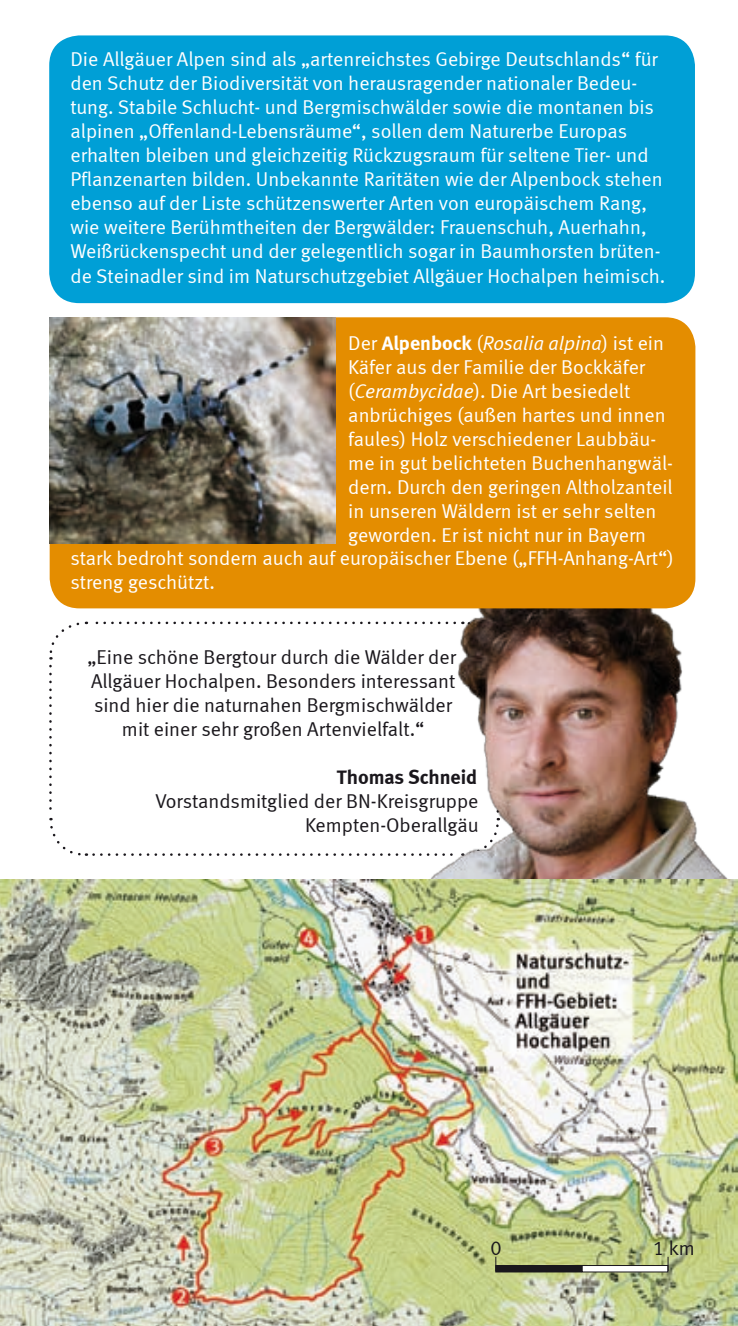
<style>
.page{position:relative;width:738px;height:1326px;background:#fff}
.page>*{position:absolute;margin:0;border:0;box-sizing:border-box;transform-origin:0 0}
.t1{font:20px/24px "Meta Normal LF";color:#fff}
.t2{font:20px/24px "Meta Normal LF";color:#1a171c;text-align:center}
.t3{font:italic 20px "Meta Normal LF";color:#fff}
.t4{font:20px "Meta Bold LF";color:#1a171c}
.s1{font-style:normal}
.s2{font-family:"Meta Bold LF";font-style:normal}
.s3{font-style:italic}
</style>
<div class="page">
<svg style="left:49px;top:666px;width:38px;height:190px"></svg>
<svg style="left:93px;top:853px;width:290px;height:3px"></svg>
<svg style="left:49px;top:621px;width:330px;height:38px"></svg>
<div style="left:49px;top:35px;width:645px;height:268px;background:#009fd6;border-radius:30px"></div>
<img style="left:383px;top:598px;width:345px;height:281px">
<div style="left:50px;top:317px;width:644px;height:291px;background:#e48d00;border-radius:30px"></div>
<img style="left:50px;top:317px;width:285px;height:226px">
<img style="left:0;top:879px;width:737px;height:446px">
<div style="left:495px;top:1264px;width:86px;height:8px;background:#1a171c;border:1px solid #1a171c"></div>
<div style="left:581px;top:1264px;width:86px;height:8px;background:#fff;border:1px solid #1a171c"></div>
<svg style="left:495px;top:1256px;width:1px;height:14px"></svg>
<svg style="left:667px;top:1256px;width:1px;height:14px"></svg>
<p class="t1" style="left:70px;top:47px;width:596px">Die Allgäuer Alpen sind als „artenreichstes Gebirge Deutschlands“ für den Schutz der Biodiversität von herausragender nationaler Bedeu&shy;tung. Stabile Schlucht- und Bergmischwälder sowie die montanen bis alpinen „Offenland-Lebensräume“, sollen dem Naturerbe Europas erhalten bleiben und gleichzeitig Rückzugsraum für seltene Tier- und Pflanzenarten bilden. Unbekannte Raritäten wie der Alpenbock stehen ebenso auf der Liste schützenswerter Arten von europäischem Rang, wie weitere Berühmtheiten der Bergwälder: Frauenschuh, Auerhahn, Weißrückenspecht und der gelegentlich sogar in Baumhorsten brüten&shy;de Steinadler sind im Naturschutzgebiet Allgäuer Hochalpen heimisch.</p>
<p class="t3" style="left:348px;top:331px;width:317px"><span class="s1">Der</span> <span class="s2">Alpenbock</span> <span class="s1">(</span>Rosalia alpina<span class="s1">) ist ein</span></p>
<p class="t1" style="left:348px;top:354px;width:298px">Käfer aus der Familie der Bockkäfer</p>
<p class="t1" style="left:348px;top:378px;width:283px">(<span class="s3">Cerambycidae</span>). Die Art besiedelt</p>
<p class="t1" style="left:348px;top:402px;width:318px">anbrüchiges (außen hartes und innen</p>
<p class="t1" style="left:348px;top:426px;width:309px">faules) Holz verschiedener Laubbäu-</p>
<p class="t1" style="left:348px;top:450px;width:326px">me in gut belichteten Buchenhangwäl-</p>
<p class="t1" style="left:348px;top:474px;width:325px">dern. Durch den geringen Altholzanteil</p>
<p class="t1" style="left:348px;top:498px;width:309px">in unseren Wäldern ist er sehr selten</p>
<p class="t1" style="left:348px;top:522px;width:299px">geworden. Er ist nicht nur in Bayern</p>
<p class="t1" style="left:70px;top:546px;width:604px">stark bedroht sondern auch auf europäischer Ebene („FFH-Anhang-Art“)</p>
<p class="t1" style="left:70px;top:570px;width:146px">streng geschützt.</p>
<p class="t2" style="left:87px;top:644px;width:370px">„Eine schöne Bergtour durch die Wälder der Allgäuer Hochalpen. Besonders interessant sind hier die naturnahen Bergmischwälder mit einer sehr großen Artenvielfalt.“</p>
<p class="t4" style="left:337px;top:765px;width:142px">Thomas Schneid</p>
<p class="t2" style="left:155px;top:788px;width:325px;text-align:right">Vorstandsmitglied der BN-Kreisgruppe<br>Kempten-Oberallgäu</p>
<p class="t2" style="left:490px;top:1236px;width:13px">0</p>
<p class="t2" style="left:652px;top:1236px;width:43px">1 km</p>
</div>
